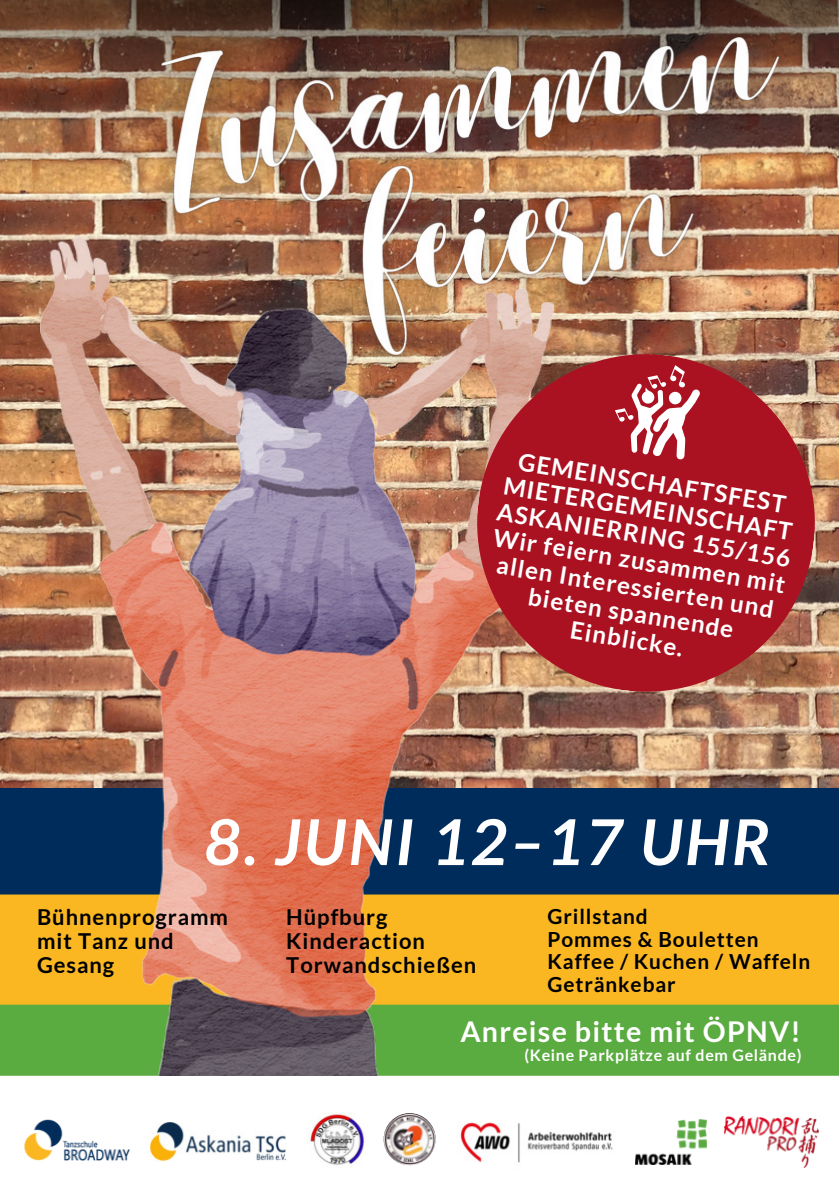
<style>
.page{position:relative;width:839px;height:1191px;background:#fff}
.page>*{position:absolute;margin:0;border:0;box-sizing:border-box;transform-origin:0 0}
.t1{font:italic 700 63.2px "Lato";letter-spacing:.045em;color:#fff}
.t2{font:700 28.6px "Lato";letter-spacing:.045em;color:#fff}
.t3{font:700 24.2px/26.4px "Lato";color:#fff;text-align:center}
.t4{font:700 22px/23.8px "Lato";letter-spacing:.045em;color:#000}
.t5{font:700 20.8px/22.6px "Lato";letter-spacing:.045em;color:#000}
.t6{font:700 16px "Lato";letter-spacing:.045em;color:#fff}
</style>
<div class="page">
<img style="left:0;top:258px;width:838px;height:530px">
<div style="left:0;top:1005px;width:838px;height:71px;background:#5aab40"></div>
<div style="left:0;top:895px;width:838px;height:110px;background:#fab722"></div>
<div style="left:0;top:788px;width:838px;height:107px;background:#002c5b"></div>
<img style="left:24px;top:1119px;width:106px;height:42px">
<img style="left:636px;top:1119px;width:70px;height:45px">
<img style="left:460px;top:1122px;width:153px;height:41px">
<img style="left:724px;top:1116px;width:94px;height:51px">
<img style="left:150px;top:1122px;width:136px;height:39px">
<img style="left:41px;top:258px;width:513px;height:818px">
<img style="left:0;top:0;width:116px;height:258px">
<img style="left:116px;top:0;width:722px;height:430px">
<img style="left:308px;top:1112px;width:57px;height:53px">
<img style="left:383px;top:1113px;width:52px;height:52px;border-radius:50%">
<svg style="left:467px;top:345px;width:357px;height:356px;background:#ad3639"></svg>
<svg style="left:615px;top:365px;width:85px;height:95px"></svg>
<p class="t3" style="left:507px;top:446px;width:298px;rotate:9deg">GEMEINSCHAFTSFEST<br>MIETERGEMEINSCHAFT<br>ASKANIERRING 155/156<br>Wir feiern zusammen mit allen Interessierten und bieten spannende<br>Einblicke.</p>
<h1 class="t1" style="left:204px;top:806px;width:567px">8. JUNI 12–17 UHR</h1>
<p class="t4" style="left:37px;top:905px;width:192px">Bühnenprogramm mit Tanz und<br>Gesang</p>
<p class="t4" style="left:286px;top:905px;width:191px">Hüpfburg<br>Kinderaction<br>Torwandschießen</p>
<p class="t5" style="left:547px;top:905px;width:264px">Grillstand<br>Pommes &amp; Bouletten<br>Kaffee / Kuchen / Waffeln<br>Getränkebar</p>
<p class="t2" style="left:460px;top:1015px;width:342px">Anreise bitte mit ÖPNV!</p>
<p class="t6" style="left:524px;top:1046px;width:278px">(Keine Parkplätze auf dem Gelände)</p>
</div>
